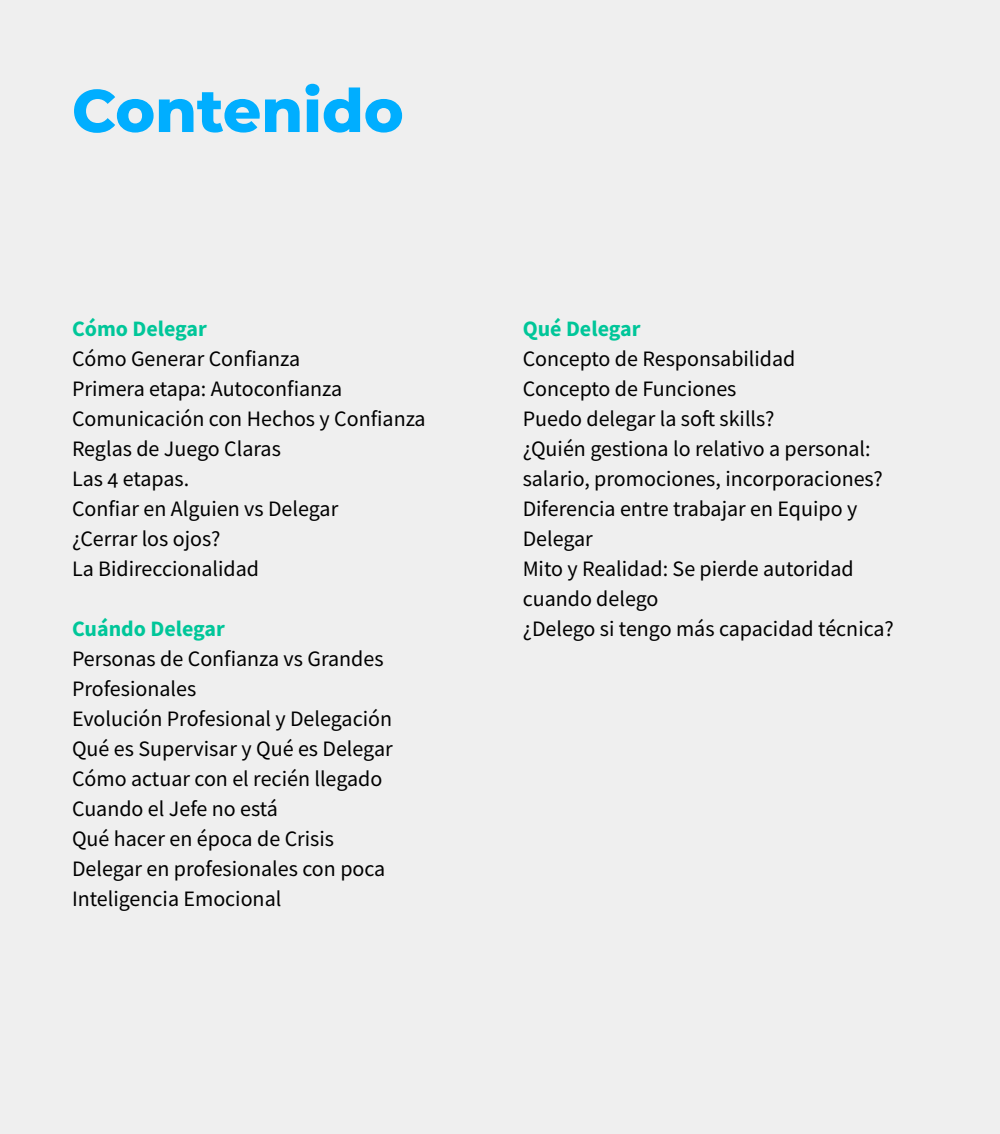
<style>
.page{position:relative;width:1000px;height:1134px;background:#efefef}
.page>*{position:absolute;margin:0;border:0;box-sizing:border-box;transform-origin:0 0}
.t1{font:800 60px "Montserrat";color:#00aeff}
.t2{font:22px/30px "Source Sans Pro";color:#000}
.t3{font:700 22px "Source Sans Pro";color:#00c699}
</style>
<div class="page">
<h1 class="t1" style="left:72px;top:67px;width:333px">Contenido</h1>
<p class="t3" style="left:72px;top:314px;width:136px">Cómo Delegar</p>
<p class="t2" style="left:72px;top:344px;width:355px">Cómo Generar Confianza<br>Primera etapa: Autoconfianza<br>Comunicación con Hechos y Confianza<br>Reglas de Juego Claras<br>Las 4 etapas.<br>Confiar en Alguien vs Delegar<br>¿Cerrar los ojos?<br>La Bidireccionalidad</p>
<p class="t3" style="left:72px;top:614px;width:154px">Cuándo Delegar</p>
<p class="t2" style="left:72px;top:644px;width:322px">Personas de Confianza vs Grandes<br>Profesionales<br>Evolución Profesional y Delegación<br>Qué es Supervisar y Qué es Delegar<br>Cómo actuar con el recién llegado<br>Cuando el Jefe no está<br>Qué hacer en época de Crisis<br>Delegar en profesionales con poca<br>Inteligencia Emocional</p>
<p class="t3" style="left:523px;top:314px;width:119px">Qué Delegar</p>
<p class="t2" style="left:523px;top:344px;width:373px">Concepto de Responsabilidad<br>Concepto de Funciones<br>Puedo delegar la soft skills?<br>¿Quién gestiona lo relativo a personal: salario, promociones, incorporaciones?<br>Diferencia entre trabajar en Equipo y<br>Delegar<br>Mito y Realidad: Se pierde autoridad cuando delego<br>¿Delego si tengo más capacidad técnica?</p>
</div>
